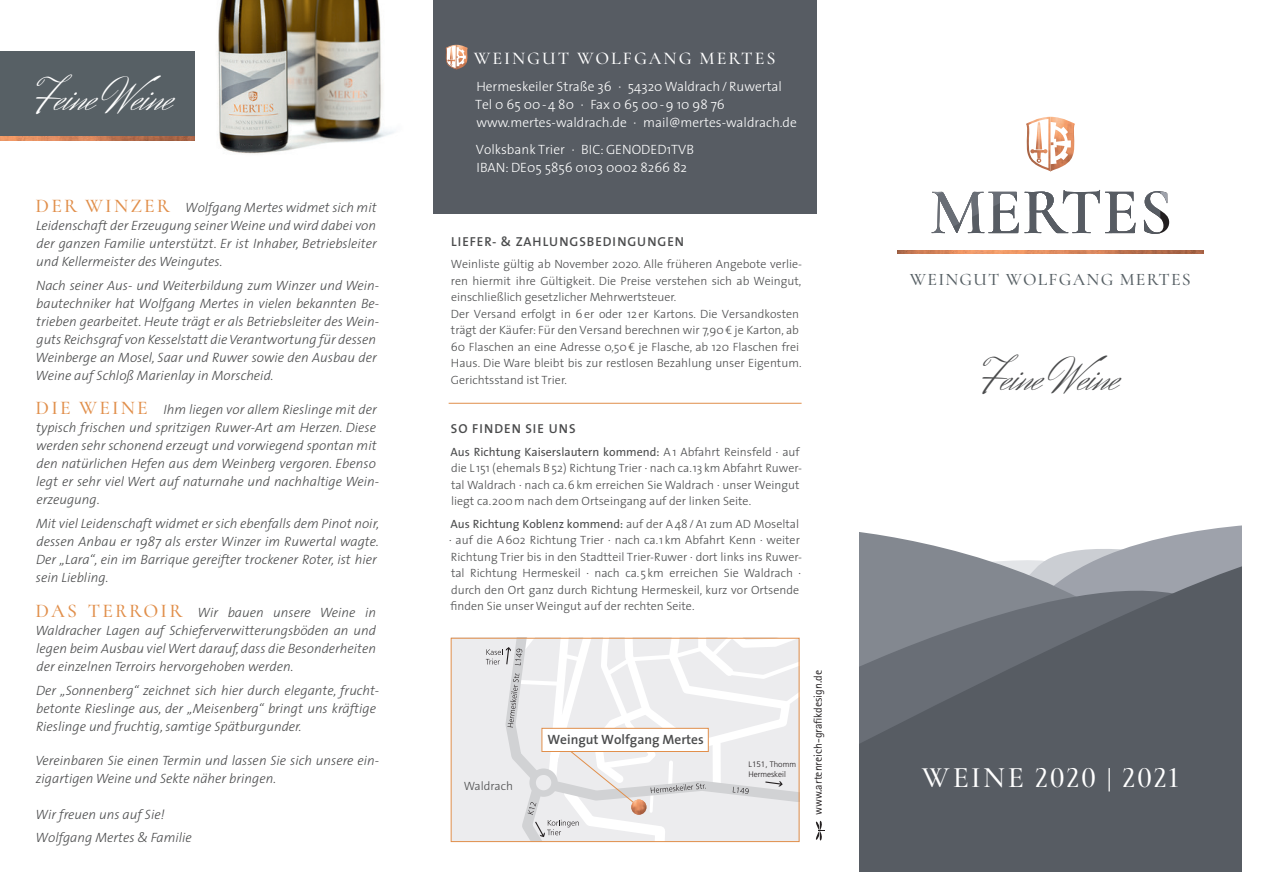
<style>
.page{position:relative;width:1263px;height:893px;background:#fff}
.page>*{position:absolute;margin:0;border:0;box-sizing:border-box;transform-origin:0 0}
.t1{font:45px "Herr Von Muellerhoff";color:#4b4c4d}
.t2{font:45px "Herr Von Muellerhoff";color:#fff}
.t3{font:500 30px "Cormorant Unicase";letter-spacing:.055em;color:#fff}
.t4{font:500 18px "Cormorant Unicase";letter-spacing:.11em;color:#fff}
.t5{font:500 17.7px "Cormorant Unicase";letter-spacing:.07em;color:#576065}
.t6{font:italic 300 13.5px/18px "The Sans";color:#4b4c4d}
.t7{font:300 13.5px/18px "The Sans";color:#fff}
.t8{font:600 13.5px "The Sans";color:#4b4c4d}
.t9{font:600 13.05px "The Sans";letter-spacing:.075em;color:#4b4c4d}
.t10{font:300 12px/16.5px "The Sans";color:#4b4c4d}
.t11{font:11.7px "Rotis Sans Serif Std";color:#231f20}
.t12{font:300 7.95px/9.6px "Frutiger LT Std";color:#231f20}
.s1{font-family:"Cormorant Unicase";font-weight:500;font-style:normal;font-size:19.5px;color:#e18f4b}
.s2{font-weight:400}
</style>
<div class="page">
<svg style="left:1154px;top:525px;width:88px;height:15px"></svg>
<svg style="left:859px;top:532px;width:48px;height:8px"></svg>
<svg style="left:859px;top:540px;width:383px;height:332px;background:#676c73"></svg>
<div style="left:434px;top:0;width:382px;height:213px;background:#575c63"></div>
<img style="left:1026px;top:117px;width:49px;height:55px">
<svg style="left:1050px;top:122px;width:21px;height:42px"></svg>
<img style="left:1036px;top:121px;width:6px;height:28px">
<img style="left:1030px;top:149px;width:17px;height:10px">
<svg style="left:1037px;top:158px;width:4px;height:5px"></svg>
<svg style="left:1039px;top:125px;width:1px;height:25px"></svg>
<svg style="left:931px;top:190px;width:238px;height:44px"></svg>
<img style="left:898px;top:251px;width:305px;height:2px">
<svg style="left:451px;top:638px;width:348px;height:204px;background:#ebe9ea"></svg>
<div style="left:541px;top:728px;width:168px;height:24px;background:#fff;border:1px solid #e18f4b"></div>
<hr style="left:449px;top:403px;width:352px;height:1px;background:#e18f4b">
<img style="left:631px;top:799px;width:15px;height:16px;border-radius:8px">
<svg style="left:816px;top:821px;width:8px;height:19px"></svg>
<img style="left:445px;top:45px;width:23px;height:25px">
<svg style="left:446px;top:45px;width:20px;height:24px"></svg>
<img style="left:177px;top:0;width:217px;height:154px">
<div style="left:0;top:51px;width:194px;height:85px;background:#576065"></div>
<img style="left:0;top:136px;width:194px;height:4px">
<h1 class="t2" style="left:36px;top:68px;width:137px">Feine Weine</h1>
<p class="t6" style="left:36px;top:198px;width:343px;text-align:justify"><span class="s1">DER WINZER</span> Wolfgang Mertes widmet sich mit Leidenschaft der Erzeugung seiner Weine und wird dabei von der ganzen Familie unterstützt. Er ist Inhaber, Betriebsleiter und Kellermeister des Weingutes.</p>
<p class="t6" style="left:36px;top:276px;width:345px">Nach seiner Aus- und Weiterbildung zum Winzer und Wein&shy;bautechniker hat Wolfgang Mertes in vielen bekannten Be&shy;trieben gearbeitet. Heute trägt er als Betriebsleiter des Wein&shy;guts Reichsgraf von Kesselstatt die Verantwortung für dessen Weinberge an Mosel, Saar und Ruwer sowie den Ausbau der Weine auf Schloß Marienlay in Morscheid.</p>
<p class="t6" style="left:36px;top:400px;width:345px"><span class="s1">DIE WEINE</span> Ihm liegen vor allem Rieslinge mit der typisch frischen und spritzigen Ruwer-Art am Herzen. Diese werden sehr schonend erzeugt und vorwiegend spontan mit den natürlichen Hefen aus dem Weinberg vergoren. Ebenso legt er sehr viel Wert auf naturnahe und nachhaltige Wein&shy;erzeugung.</p>
<p class="t6" style="left:36px;top:514px;width:345px">Mit viel Leidenschaft widmet er sich ebenfalls dem Pinot noir, dessen Anbau er 1987 als erster Winzer im Ruwertal wagte.<br>Der „Lara“, ein im Barrique gereifter trockener Roter, ist hier sein Liebling.</p>
<p class="t6" style="left:36px;top:603px;width:342px;text-align:justify"><span class="s1">DAS TERROIR</span> Wir bauen unsere Weine in Waldracher Lagen auf Schieferverwitterungsböden an und legen beim Ausbau viel Wert darauf, dass die Besonderheiten der einzelnen Terroirs hervorgehoben werden.</p>
<p class="t6" style="left:36px;top:681px;width:345px">Der „Sonnenberg“ zeichnet sich hier durch elegante, frucht&shy;betonte Rieslinge aus, der „Meisenberg“ bringt uns kräftige<br>Rieslinge und fruchtig, samtige Spätburgunder.</p>
<p class="t6" style="left:35px;top:751px;width:345px">Vereinbaren Sie einen Termin und lassen Sie sich unsere ein&shy;zigartigen Weine und Sekte näher bringen.</p>
<p class="t6" style="left:36px;top:803px;width:158px;line-height:22.5px">Wir freuen uns auf Sie!<br>Wolfgang Mertes &amp; Familie</p>
<h3 class="t4" style="left:474px;top:47px;width:303px">WEINGUT WOLFGANG MERTES</h3>
<p class="t7" style="left:475px;top:77px;width:323px">Hermeskeiler Straße 36 · 54320 Waldrach/Ruwertal<br>Tel 0 65 00-4 80 · Fax 0 65 00-9 10 98 76 www.mertes-waldrach.de · mail@mertes-waldrach.de</p>
<p class="t7" style="left:476px;top:140px;width:220px">Volksbank Trier · BIC: GENODED1TVB<br>IBAN: DE05 5856 0103 0002 8266 82</p>
<p class="t9" style="left:451px;top:230px;width:234px">LIEFER- &amp; ZAHLUNGSBEDINGUNGEN</p>
<p class="t10" style="left:451px;top:255px;width:353px">Weinliste gültig ab November 2020. Alle früheren Angebote verlie&shy;ren hiermit ihre Gültigkeit. Die Preise verstehen sich ab Weingut, einschließlich gesetzlicher Mehrwertsteuer.<br>Der Versand erfolgt in 6er oder 12er Kartons. Die Versandkosten trägt der Käufer: Für den Versand berechnen wir 7,90€ je Karton, ab 60 Flaschen an eine Adresse 0,50€ je Flasche, ab 120 Flaschen frei Haus. Die Ware bleibt bis zur restlosen Bezahlung unser Eigentum.<br>Gerichtsstand ist Trier.</p>
<p class="t9" style="left:451px;top:418px;width:126px">SO FINDEN SIE UNS</p>
<p class="t10" style="left:450px;top:443px;width:353px"><span class="s2">Aus Richtung Kaiserslautern kommend:</span> A1 Abfahrt Reinsfeld · auf die L 151 (ehemals B52) Richtung Trier · nach ca.13 km Abfahrt Ruwer&shy;tal Waldrach · nach ca.6km erreichen Sie Waldrach · unser Weingut liegt ca.200m nach dem Ortseingang auf der linken Seite.</p>
<p class="t10" style="left:449px;top:515px;width:355px"><span class="s2">Aus Richtung Koblenz kommend:</span> auf der A48/A1 zum AD Moseltal · auf die A602 Richtung Trier · nach ca.1 km Abfahrt Kenn · weiter Richtung Trier bis in den Stadtteil Trier-Ruwer · dort links ins Ruwer&shy;tal Richtung Hermeskeil · nach ca.5 km erreichen Sie Waldrach · durch den Ort ganz durch Richtung Hermeskeil, kurz vor Ortsende finden Sie unser Weingut auf der rechten Seite.</p>
<p class="t10" style="left:464px;top:778px;width:51px">Waldrach</p>
<p class="t8" style="left:547px;top:728px;width:158px">Weingut Wolfgang Mertes</p>
<p class="t12" style="left:748px;top:759px;width:49px">L151, Thomm<br>Hermeskeil</p>
<p class="t11" style="left:811px;top:815px;width:146px;rotate:-90deg">www.artenreich-grafikdesign.de</p>
<h3 class="t5" style="left:910px;top:268px;width:282px">WEINGUT WOLFGANG MERTES</h3>
<h1 class="t1" style="left:982px;top:348px;width:137px">Feine Weine</h1>
<h2 class="t3" style="left:922px;top:759px;width:258px">WEINE 2020 | 2021</h2>
</div>
